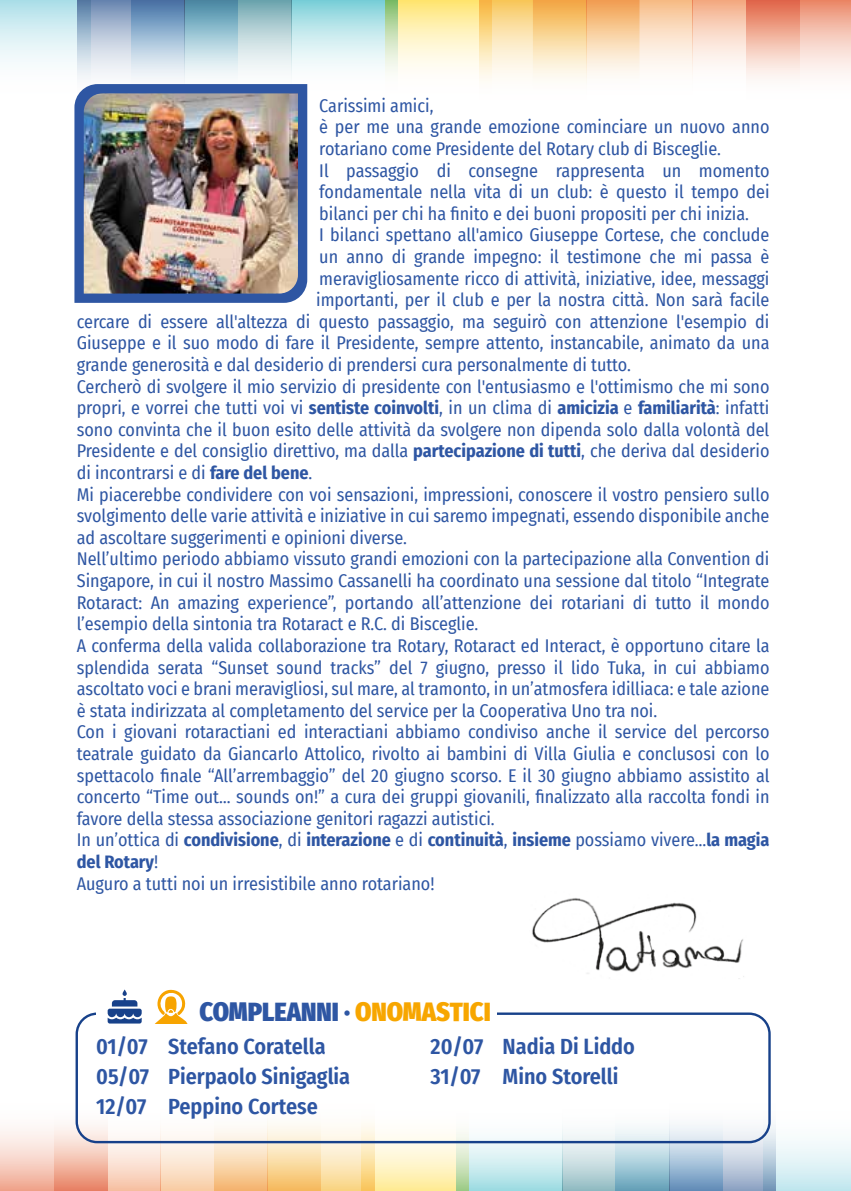
<style>
.page{position:relative;width:851px;height:1191px;background:#fff}
.page>*{position:absolute;margin:0;border:0;box-sizing:border-box;transform-origin:0 0}
.t1{font:900 26px "Fira Sans Condensed";color:#2e56a3}
.t2{font:600 22px/30px "Fira Sans Condensed";color:#2e56a3}
.t3{font:18px "Fira Sans Condensed";color:#2e56a3}
.t4{font:700 18px "Fira Sans Condensed";color:#2e56a3}
.s1{font-weight:700}
.s2{font-weight:400}
.s3{color:#f7a600}
</style>
<div class="page">
<div style="left:0;top:0;width:90px;height:94px;background:linear-gradient(to bottom,#b7e3eb,#fff)"></div>
<svg style="left:78px;top:0;width:53px;height:84px"></svg>
<svg style="left:131px;top:0;width:53px;height:79px;background:#a2bcd5"></svg>
<svg style="left:184px;top:0;width:107px;height:82px"></svg>
<svg style="left:291px;top:0;width:94px;height:91px"></svg>
<svg style="left:385px;top:0;width:94px;height:73px;background:#f7f0be"></svg>
<svg style="left:479px;top:0;width:54px;height:81px;background:#fbe4b2"></svg>
<svg style="left:799px;top:0;width:51px;height:79px;background:#f5c9bb"></svg>
<div style="left:533px;top:0;width:106px;height:91px;background:linear-gradient(to bottom,#f4ae45,#fff)"></div>
<svg style="left:586px;top:0;width:106px;height:91px"></svg>
<svg style="left:692px;top:0;width:107px;height:79px"></svg>
<div style="left:763px;top:1109px;width:87px;height:82px;background:linear-gradient(to bottom,#fff,#c7e8ef)"></div>
<svg style="left:722px;top:1102px;width:53px;height:89px"></svg>
<div style="left:615px;top:1112px;width:107px;height:79px;background:linear-gradient(to bottom,#fff,#6994bd)"></div>
<svg style="left:562px;top:1112px;width:107px;height:79px"></svg>
<svg style="left:468px;top:1131px;width:94px;height:60px"></svg>
<svg style="left:374px;top:1123px;width:94px;height:68px"></svg>
<svg style="left:321px;top:1123px;width:53px;height:68px;background:#fae8be"></svg>
<svg style="left:0;top:1102px;width:76px;height:89px"></svg>
<div style="left:214px;top:1112px;width:107px;height:79px;background:linear-gradient(to bottom,#fff,#f7c064)"></div>
<svg style="left:161px;top:1112px;width:106px;height:79px"></svg>
<svg style="left:54px;top:1112px;width:107px;height:79px"></svg>
<svg style="left:74px;top:84px;width:233px;height:219px;background:#385ea5"></svg>
<img style="left:84px;top:93px;width:214px;height:200px">
<div style="left:76px;top:1012px;width:694px;height:131px;border:2px solid #17418a;border-radius:20px"></div>
<div style="left:96px;top:998px;width:400px;height:30px;background:#fff"></div>
<svg style="left:108px;top:989px;width:34px;height:34px"></svg>
<svg style="left:156px;top:989px;width:31px;height:34px"></svg>
<img style="left:532px;top:898px;width:212px;height:81px">
<p class="t3" style="left:319px;top:92px;width:116px">Carissimi amici,</p>
<p class="t3" style="left:319px;top:113px;width:451px">è per me una grande emozione cominciare un nuovo anno</p>
<p class="t3" style="left:319px;top:135px;width:403px">rotariano come Presidente del Rotary club di Bisceglie.</p>
<p class="t3" style="left:319px;top:157px;width:451px">Il passaggio di consegne rappresenta un momento</p>
<p class="t3" style="left:319px;top:178px;width:451px">fondamentale nella vita di un club: è questo il tempo dei</p>
<p class="t3" style="left:319px;top:200px;width:431px">bilanci per chi ha finito e dei buoni propositi per chi inizia.</p>
<p class="t3" style="left:319px;top:221px;width:451px">I bilanci spettano all'amico Giuseppe Cortese, che conclude</p>
<p class="t3" style="left:319px;top:243px;width:451px">un anno di grande impegno: il testimone che mi passa è</p>
<p class="t3" style="left:319px;top:265px;width:451px">meravigliosamente ricco di attività, iniziative, idee, messaggi</p>
<p class="t3" style="left:316px;top:286px;width:454px">importanti, per il club e per la nostra città. Non sarà facile</p>
<p class="t3" style="left:77px;top:308px;width:694px">cercare di essere all'altezza di questo passaggio, ma seguirò con attenzione l'esempio di</p>
<p class="t3" style="left:77px;top:329px;width:694px">Giuseppe e il suo modo di fare il Presidente, sempre attento, instancabile, animato da una</p>
<p class="t3" style="left:77px;top:351px;width:555px">grande generosità e dal desiderio di prendersi cura personalmente di tutto.</p>
<p class="t3" style="left:77px;top:373px;width:694px">Cercherò di svolgere il mio servizio di presidente con l'entusiasmo e l'ottimismo che mi sono</p>
<p class="t3" style="left:77px;top:394px;width:694px">propri, e vorrei che tutti voi vi <span class="s1">sentiste coinvolti</span>, in un clima di <span class="s1">amicizia</span> e <span class="s1">familiarità</span>: infatti</p>
<p class="t3" style="left:77px;top:416px;width:694px">sono convinta che il buon esito delle attività da svolgere non dipenda solo dalla volontà del</p>
<p class="t3" style="left:77px;top:437px;width:694px">Presidente e del consiglio direttivo, ma dalla <span class="s1">partecipazione di tutti</span>, che deriva dal desiderio</p>
<p class="t3" style="left:77px;top:459px;width:237px">di incontrarsi e di <span class="s1">fare del bene</span>.</p>
<p class="t3" style="left:77px;top:481px;width:694px">Mi piacerebbe condividere con voi sensazioni, impressioni, conoscere il vostro pensiero sullo</p>
<p class="t3" style="left:77px;top:502px;width:694px">svolgimento delle varie attività e iniziative in cui saremo impegnati, essendo disponibile anche</p>
<p class="t3" style="left:77px;top:524px;width:332px">ad ascoltare suggerimenti e opinioni diverse.</p>
<p class="t3" style="left:77px;top:545px;width:694px">Nell’ultimo periodo abbiamo vissuto grandi emozioni con la partecipazione alla Convention di</p>
<p class="t3" style="left:77px;top:567px;width:694px">Singapore, in cui il nostro Massimo Cassanelli ha coordinato una sessione dal titolo “Integrate</p>
<p class="t3" style="left:77px;top:589px;width:694px">Rotaract: An amazing experience”, portando all’attenzione dei rotariani di tutto il mondo</p>
<p class="t3" style="left:77px;top:610px;width:403px">l’esempio della sintonia tra Rotaract e R.C. di Bisceglie.</p>
<p class="t3" style="left:77px;top:632px;width:694px">A conferma della valida collaborazione tra Rotary, Rotaract ed Interact, è opportuno citare la</p>
<p class="t3" style="left:77px;top:653px;width:694px">splendida serata “Sunset sound tracks” del 7 giugno, presso il lido Tuka, in cui abbiamo</p>
<p class="t3" style="left:77px;top:675px;width:694px">ascoltato voci e brani meravigliosi, sul mare, al tramonto, in un’atmosfera idilliaca: e tale azione</p>
<p class="t3" style="left:77px;top:697px;width:582px">è stata indirizzata al completamento del service per la Cooperativa Uno tra noi.</p>
<p class="t3" style="left:77px;top:718px;width:694px">Con i giovani rotaractiani ed interactiani abbiamo condiviso anche il service del percorso</p>
<p class="t3" style="left:77px;top:740px;width:694px">teatrale guidato da Giancarlo Attolico, rivolto ai bambini di Villa Giulia e conclusosi con lo</p>
<p class="t3" style="left:77px;top:761px;width:694px">spettacolo finale “All’arrembaggio” del 20 giugno scorso. E il 30 giugno abbiamo assistito al</p>
<p class="t3" style="left:77px;top:783px;width:694px">concerto “Time out… sounds on!” a cura dei gruppi giovanili, finalizzato alla raccolta fondi in</p>
<p class="t3" style="left:77px;top:805px;width:419px">favore della stessa associazione genitori ragazzi autistici.</p>
<p class="t4" style="left:77px;top:825px;width:694px"><span class="s2">In un’ottica di</span> condivisione<span class="s2">, di</span> interazione <span class="s2">e di</span> continuità<span class="s2">,</span> insieme <span class="s2">possiamo vivere…</span>la magia</p>
<p class="t4" style="left:77px;top:846px;width:83px">del Rotary<span class="s2">!</span></p>
<p class="t3" style="left:77px;top:869px;width:359px">Auguro a tutti noi un irresistibile anno rotariano!</p>
<h1 class="t1" style="left:199px;top:988px;width:293px">COMPLEANNI · <span class="s3">ONOMASTICI</span></h1>
<p class="t2" style="left:96px;top:1030px;width:255px">01/07 Stefano Coratella<br>05/07 Pierpaolo Sinigaglia<br>12/07 Peppino Cortese</p>
<p class="t2" style="left:430px;top:1030px;width:206px">20/07 Nadia Di Liddo<br>31/07 Mino Storelli</p>
</div>
